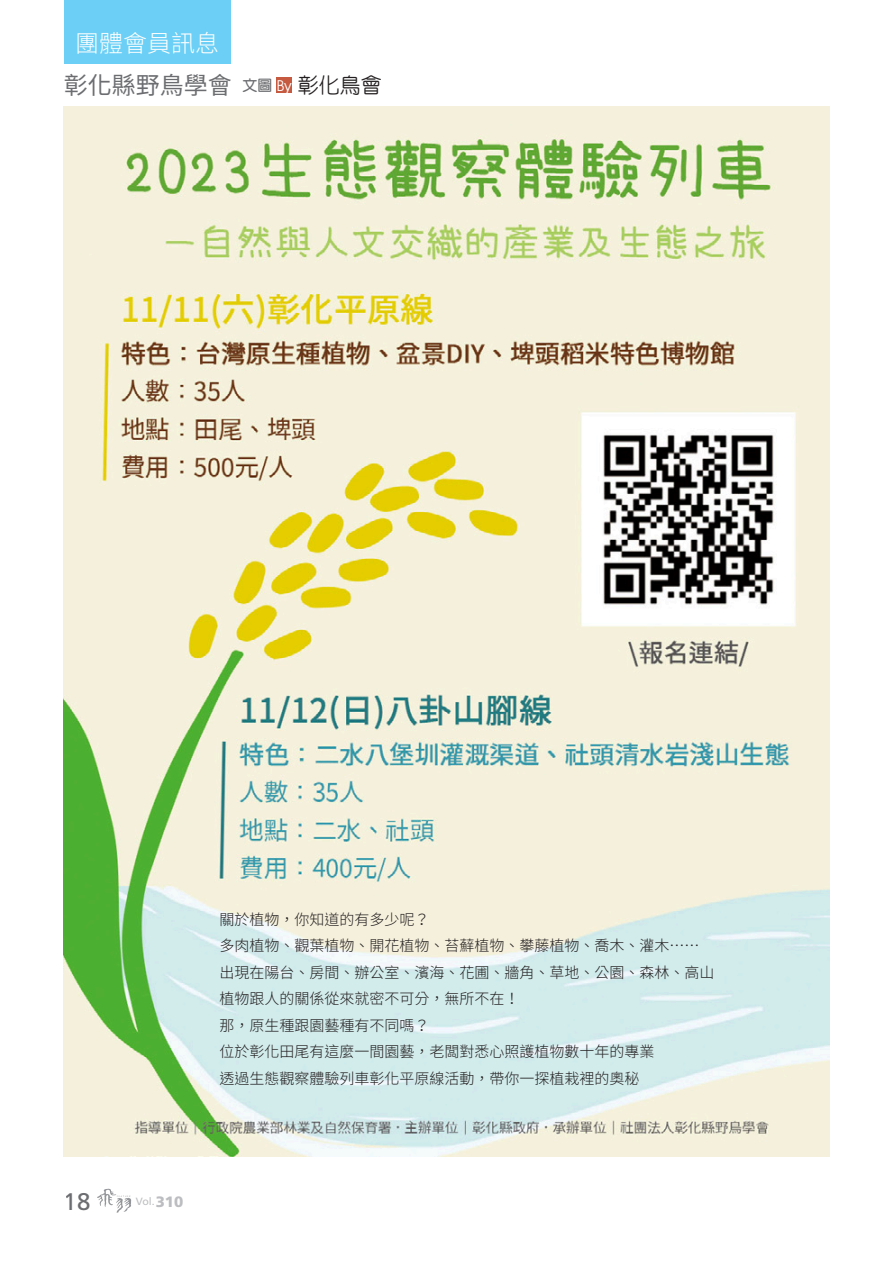
<style>
.page{position:relative;width:893px;height:1263px;background:#fff}
.page>*{position:absolute;margin:0;border:0;box-sizing:border-box;transform-origin:0 0}
.t1{font:24px/41.8px "Noto Sans CJ Ktc";color:#6c6d70}
.t2{font:24px "Frutiger";color:#6c6d70}
.t3{font:300 15px/26.5px "Noto Sans CJ Ktc";color:#231f20}
.t4{font:10.5px "Frutiger";color:#bcbdc0}
.s1{font-weight:300;color:#fff}
.s2{font-family:"AR Yuan B5";font-weight:700;font-size:15px}
.s3{font-family:"Avant Garde IT Cby BT";font-size:15px;color:#fff}
.s4{font-family:"AR Yuan B5";font-weight:500;font-size:21px;color:#231f20}
.s5{font-weight:900;font-size:15px}
</style>
<div class="page">
<div style="left:64px;top:0;width:166px;height:64px;background:#6bcff6"></div>
<div style="left:276px;top:78px;width:16px;height:15px;background:#c55a40"></div>
<img style="left:64px;top:106px;width:765px;height:1051px">
<svg style="left:97px;top:1189px;width:35px;height:24px"></svg>
<h1 class="t1" style="left:64px;top:23px;width:320px;text-indent:11px"><span class="s1">團體會員訊息<br></span>彰化縣野鳥學會 <span class="s2">文圖</span> <span class="s3">By</span> <span class="s4">彰化鳥會</span></h1>
<p class="t3" style="left:219px;top:906px;width:496px">關於植物，你知道的有多少呢？<br>多肉植物、觀葉植物、開花植物、苔蘚植物、攀藤植物、喬木、灌木⋯⋯<br>出現在陽台、房間、辦公室、濱海、花圃、牆角、草地、公園、森林、高山植物跟人的關係從來就密不可分，無所不在！<br>那，原生種跟園藝種有不同嗎？<br>位於彰化田尾有這麼一間園藝，老闆對悉心照護植物數十年的專業<br>透過生態觀察體驗列車彰化平原線活動，帶你一探植栽裡的奧秘</p>
<h1 class="t2" style="left:64px;top:1188px;width:28px">18</h1>
<p class="t4" style="left:136px;top:1195px;width:49px">Vol.<span class="s5">310</span></p>
</div>
